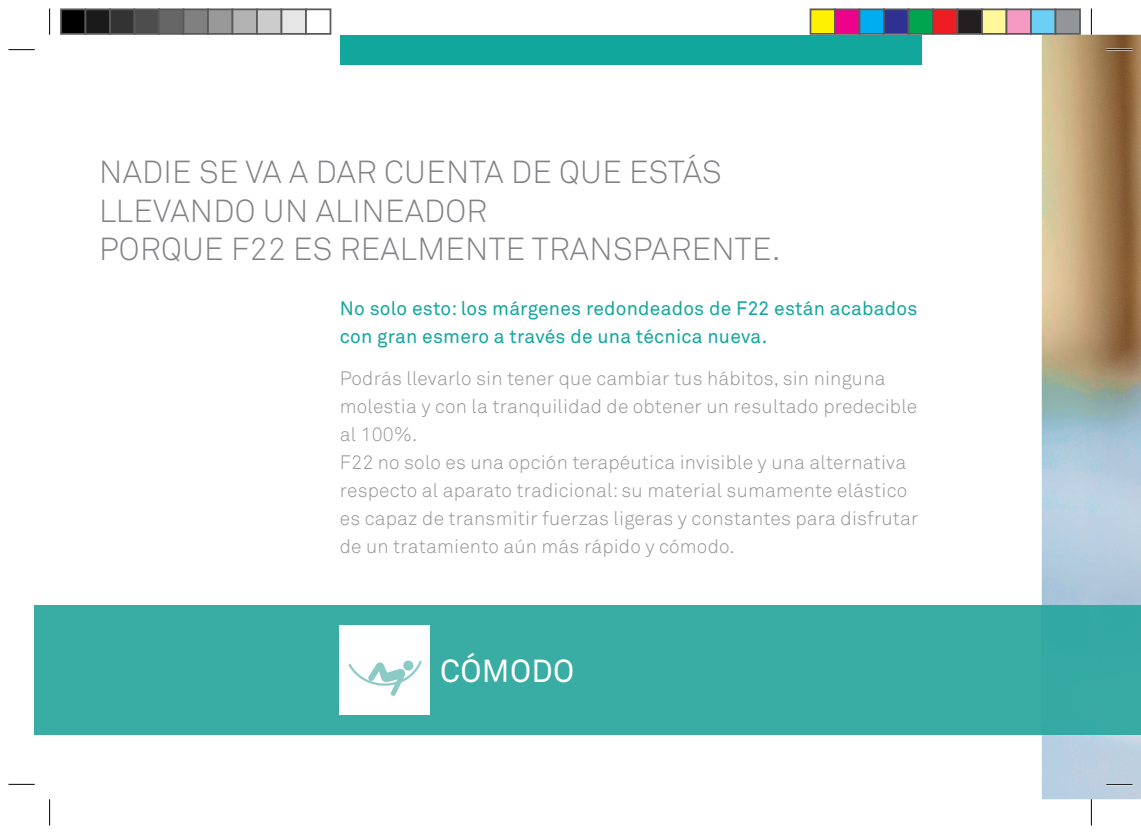
<style>
.page{position:relative;width:1141px;height:834px;background:#fff}
.page>*{position:absolute;margin:0;border:0;box-sizing:border-box;transform-origin:0 0}
.t1{font:300 31.5px/38.5px "Akkurat";letter-spacing:.01em;color:#808285}
.t2{font:31.5px "Akkurat";letter-spacing:.01em;color:#fff}
.t3{font:300 19.25px/28px "Akkurat";letter-spacing:.01em;color:#939598}
.t4{font:19.25px/28px "Akkurat";letter-spacing:.01em;color:#12a79d}
</style>
<div class="page">
<img style="left:1042px;top:35px;width:99px;height:764px">
<div style="left:35px;top:605px;width:1007px;height:129px;background:#39ada4"></div>
<div style="left:1042px;top:605px;width:99px;height:129px;background:#34aaa3"></div>
<img style="left:340px;top:625px;width:89px;height:89px">
<div style="left:340px;top:35px;width:581px;height:29px;background:#12a79d"></div>
<hr style="left:1106px;top:49px;width:26px;height:2px;background:#fff">
<hr style="left:1106px;top:783px;width:26px;height:2px;background:#fff">
<svg style="left:8px;top:49px;width:27px;height:1px"></svg>
<svg style="left:1106px;top:49px;width:26px;height:1px"></svg>
<svg style="left:8px;top:783px;width:27px;height:1px"></svg>
<svg style="left:1106px;top:783px;width:26px;height:1px"></svg>
<svg style="left:49px;top:8px;width:1px;height:27px"></svg>
<svg style="left:49px;top:799px;width:1px;height:26px"></svg>
<svg style="left:1091px;top:8px;width:1px;height:27px"></svg>
<svg style="left:1091px;top:799px;width:1px;height:26px"></svg>
<div style="left:61px;top:9px;width:24px;height:25px;background:#000"></div>
<div style="left:60px;top:8px;width:26px;height:27px;border:2px solid #595959"></div>
<div style="left:85px;top:9px;width:25px;height:25px;background:#1a1a1a"></div>
<div style="left:85px;top:8px;width:26px;height:27px;border:2px solid #595959"></div>
<div style="left:110px;top:9px;width:24px;height:25px;background:#333"></div>
<div style="left:109px;top:8px;width:26px;height:27px;border:2px solid #595959"></div>
<div style="left:134px;top:9px;width:25px;height:25px;background:#4d4d4d"></div>
<div style="left:134px;top:8px;width:26px;height:27px;border:2px solid #595959"></div>
<div style="left:159px;top:9px;width:24px;height:25px;background:#666"></div>
<div style="left:158px;top:8px;width:26px;height:27px;border:2px solid #595959"></div>
<div style="left:183px;top:9px;width:25px;height:25px;background:#808080"></div>
<div style="left:183px;top:8px;width:26px;height:27px;border:2px solid #595959"></div>
<div style="left:208px;top:9px;width:24px;height:25px;background:#999"></div>
<div style="left:207px;top:8px;width:26px;height:27px;border:2px solid #595959"></div>
<div style="left:232px;top:9px;width:25px;height:25px;background:#b3b3b3"></div>
<div style="left:232px;top:8px;width:26px;height:27px;border:2px solid #595959"></div>
<div style="left:257px;top:9px;width:24px;height:25px;background:#ccc"></div>
<div style="left:256px;top:8px;width:26px;height:27px;border:2px solid #595959"></div>
<div style="left:281px;top:9px;width:25px;height:25px;background:#e6e6e6"></div>
<div style="left:281px;top:8px;width:26px;height:27px;border:2px solid #595959"></div>
<div style="left:305px;top:8px;width:26px;height:27px;border:2px solid #595959"></div>
<div style="left:810px;top:9px;width:25px;height:25px;background:#fff101"></div>
<div style="left:810px;top:8px;width:26px;height:27px;border:2px solid #595959"></div>
<div style="left:835px;top:9px;width:24px;height:25px;background:#ed028c"></div>
<div style="left:834px;top:8px;width:26px;height:27px;border:2px solid #595959"></div>
<div style="left:859px;top:9px;width:25px;height:25px;background:#00aeef"></div>
<div style="left:859px;top:8px;width:26px;height:27px;border:2px solid #595959"></div>
<div style="left:884px;top:9px;width:24px;height:25px;background:#2e3092"></div>
<div style="left:883px;top:8px;width:26px;height:27px;border:2px solid #595959"></div>
<div style="left:908px;top:9px;width:25px;height:25px;background:#00a54f"></div>
<div style="left:908px;top:8px;width:26px;height:27px;border:2px solid #595959"></div>
<div style="left:933px;top:9px;width:24px;height:25px;background:#ee1d23"></div>
<div style="left:932px;top:8px;width:26px;height:27px;border:2px solid #595959"></div>
<div style="left:957px;top:9px;width:25px;height:25px;background:#231f20"></div>
<div style="left:957px;top:8px;width:26px;height:27px;border:2px solid #595959"></div>
<div style="left:982px;top:9px;width:24px;height:25px;background:#fff79a"></div>
<div style="left:981px;top:8px;width:26px;height:27px;border:2px solid #595959"></div>
<div style="left:1006px;top:9px;width:25px;height:25px;background:#f499c2"></div>
<div style="left:1006px;top:8px;width:26px;height:27px;border:2px solid #595959"></div>
<div style="left:1031px;top:9px;width:24px;height:25px;background:#6bcff6"></div>
<div style="left:1030px;top:8px;width:26px;height:27px;border:2px solid #595959"></div>
<div style="left:1055px;top:9px;width:25px;height:25px;background:#939598"></div>
<div style="left:1055px;top:8px;width:26px;height:27px;border:2px solid #595959"></div>
<h1 class="t1" style="left:99px;top:153px;width:683px">NADIE SE VA A DAR CUENTA DE QUE ESTÁS<br>LLEVANDO UN ALINEADOR<br>PORQUE F22 ES REALMENTE TRANSPARENTE.</h1>
<p class="t4" style="left:340px;top:294px;width:579px">No solo esto: los márgenes redondeados de F22 están acabados con gran esmero a través de una técnica nueva.</p>
<p class="t3" style="left:340px;top:364px;width:580px">Podrás llevarlo sin tener que cambiar tus hábitos, sin ninguna molestia y con la tranquilidad de obtener un resultado predecible al 100%.<br>F22 no solo es una opción terapéutica invisible y una alternativa respecto al aparato tradicional: su material sumamente elástico es capaz de transmitir fuerzas ligeras y constantes para disfrutar de un tratamiento aún más rápido y cómodo.</p>
<h1 class="t2" style="left:440px;top:652px;width:135px">CÓMODO</h1>
</div>
